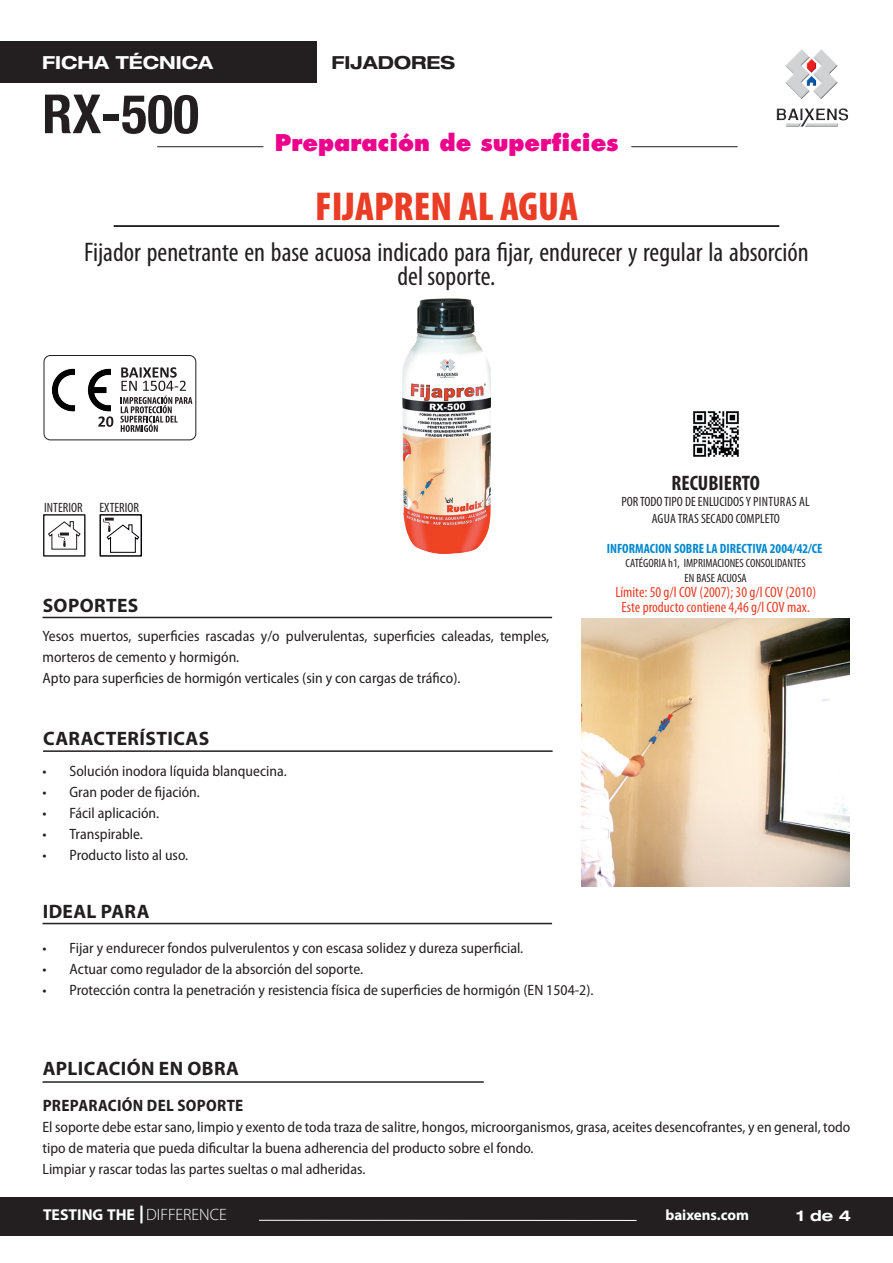
<style>
.page{position:relative;width:893px;height:1263px;background:#fff}
.page>*{position:absolute;margin:0;border:0;box-sizing:border-box;transform-origin:0 0}
.t1{font:700 condensed 54px "Helvetica Neue LT Com";color:#231f20}
.t2{font:900 condensed 40.5px "Myriad Pro";color:#eb3d26}
.t3{font:condensed 27px/24px "Myriad Pro";color:#231f20;text-align:center}
.t4{font:800 22.5px "Futura";color:#ed028c}
.t5{font:700 condensed 21px "Myriad Pro";color:#231f20}
.t6{font:700 19.5px "Myriad Pro";letter-spacing:.02em;color:#231f20}
.t7{font:700 expanded 18px "Helvetica Neue";color:#fff}
.t8{font:700 expanded 18px "Helvetica Neue";color:#231f20}
.t9{font:700 semi-condensed 16.5px "Myriad Pro";letter-spacing:.02em;color:#231f20}
.t10{font:700 15.75px "Myriad Pro";color:#fff}
.t11{font:semi-condensed 15px/21px "Myriad Pro";color:#231f20}
.t12{font:condensed 15px/15px "Myriad Pro";color:#eb3d26;text-align:center}
.t13{font:700 15px "Myriad Pro";color:#fff}
.t14{font:700 expanded 15px "Helvetica Neue";color:#fff}
.t15{font:condensed 13.5px/16.5px "Myriad Pro";color:#231f20;text-align:center}
.t16{font:700 condensed 13.5px "Myriad Pro";color:#0088ce}
.t17{font:condensed 12px/15px "Myriad Pro";color:#231f20;text-align:center}
.s1{font-weight:300;font-size:16.5px}
</style>
<div class="page">
<div style="left:0;top:42px;width:316px;height:41px;background:#231f20"></div>
<img style="left:776px;top:49px;width:73px;height:78px">
<hr style="left:114px;top:225px;width:665px;height:2px;background:#231f20">
<hr style="left:157px;top:146px;width:106px;height:1px;background:#231f20">
<hr style="left:631px;top:146px;width:107px;height:1px;background:#231f20">
<hr style="left:43px;top:617px;width:509px;height:1px;background:#231f20">
<hr style="left:43px;top:750px;width:510px;height:2px;background:#231f20">
<hr style="left:43px;top:1081px;width:441px;height:2px;background:#231f20">
<div style="left:0;top:1196px;width:893px;height:39px;background:#231f20"></div>
<hr style="left:140px;top:1205px;width:3px;height:18px;background:#fff">
<hr style="left:259px;top:1220px;width:378px;height:1px;background:#fff">
<hr style="left:43px;top:923px;width:509px;height:1px;background:#231f20">
<div style="left:43px;top:514px;width:43px;height:43px;border:1px solid #231f20"></div>
<svg style="left:48px;top:521px;width:33px;height:29px"></svg>
<div style="left:99px;top:514px;width:43px;height:43px;border:1px solid #000008"></div>
<svg style="left:103px;top:518px;width:37px;height:35px"></svg>
<img style="left:402px;top:299px;width:89px;height:255px">
<img style="left:582px;top:618px;width:268px;height:269px">
<img style="left:693px;top:411px;width:46px;height:46px">
<div style="left:44px;top:355px;width:152px;height:85px;border:1px solid #231f20;border-radius:6px"></div>
<img style="left:44px;top:362px;width:70px;height:59px">
<svg style="left:98px;top:416px;width:15px;height:11px"></svg>
<svg style="left:120px;top:367px;width:72px;height:65px"></svg>
<p class="t7" style="left:42px;top:51px;width:172px">FICHA TÉCNICA</p>
<h1 class="t1" style="left:42px;top:82px;width:158px">RX-500</h1>
<p class="t8" style="left:331px;top:51px;width:125px">FIJADORES</p>
<h3 class="t4" style="left:275px;top:128px;width:345px">Preparación de superficies</h3>
<h2 class="t2" style="left:315px;top:184px;width:264px">FIJAPREN AL AGUA</h2>
<h3 class="t3" style="left:84px;top:239px;width:726px">Fijador penetrante en base acuosa indicado para fijar, endurecer y regular la absorción del soporte.</h3>
<p class="t15" style="left:44px;top:499px;width:40px">INTERIOR</p>
<p class="t15" style="left:99px;top:499px;width:41px">EXTERIOR</p>
<h3 class="t6" style="left:43px;top:592px;width:97px">SOPORTES</h3>
<p class="t11" style="left:43px;top:626px;width:508px">Yesos muertos, superficies rascadas y/o pulverulentas, superficies caleadas, temples, morteros de cemento y hormigón.<br>Apto para superficies de hormigón verticales (sin y con cargas de tráfico).</p>
<h3 class="t6" style="left:43px;top:726px;width:168px">CARACTERÍSTICAS</h3>
<p class="t11" style="left:43px;top:761px;width:246px">• Solución inodora líquida blanquecina.</p>
<p class="t11" style="left:43px;top:782px;width:159px">• Gran poder de fijación.</p>
<p class="t11" style="left:43px;top:803px;width:118px">• Fácil aplicación.</p>
<p class="t11" style="left:43px;top:824px;width:102px">• Transpirable.</p>
<p class="t11" style="left:43px;top:845px;width:147px">• Producto listo al uso.</p>
<h3 class="t5" style="left:671px;top:470px;width:90px">RECUBIERTO</h3>
<p class="t15" style="left:621px;top:493px;width:190px">POR TODO TIPO DE ENLUCIDOS Y PINTURAS AL<br>AGUA TRAS SECADO COMPLETO</p>
<p class="t16" style="left:607px;top:540px;width:217px">INFORMACION SOBRE LA DIRECTIVA 2004/42/CE</p>
<p class="t17" style="left:626px;top:555px;width:182px">CATÉGORIA h1, IMPRIMACIONES CONSOLIDANTES<br>EN BASE ACUOSA</p>
<p class="t12" style="left:615px;top:585px;width:202px">Límite: 50 g/l COV (2007); 30 g/l COV (2010)<br>Este producto contiene 4,46 g/l COV max.</p>
<h3 class="t6" style="left:43px;top:898px;width:108px">IDEAL PARA</h3>
<p class="t11" style="left:43px;top:938px;width:482px">• Fijar y endurecer fondos pulverulentos y con escasa solidez y dureza superficial.</p>
<p class="t11" style="left:43px;top:959px;width:322px">• Actuar como regulador de la absorción del soporte.</p>
<p class="t11" style="left:43px;top:980px;width:553px">• Protección contra la penetración y resistencia física de superficies de hormigón (EN 1504-2).</p>
<h3 class="t6" style="left:43px;top:1056px;width:198px">APLICACIÓN EN OBRA</h3>
<p class="t9" style="left:43px;top:1096px;width:202px">PREPARACIÓN DEL SOPORTE</p>
<p class="t11" style="left:43px;top:1117px;width:809px">El soporte debe estar sano, limpio y exento de toda traza de salitre, hongos, microorganismos, grasa, aceites desencofrantes, y en general, todo tipo de materia que pueda dificultar la buena adherencia del producto sobre el fondo.<br>Limpiar y rascar todas las partes sueltas o mal adheridas.</p>
<p class="t10" style="left:43px;top:1204px;width:185px">TESTING THE <span class="s1">DIFFERENCE</span></p>
<p class="t13" style="left:665px;top:1205px;width:85px">baixens.com</p>
<p class="t14" style="left:796px;top:1206px;width:56px">1 de 4</p>
</div>
